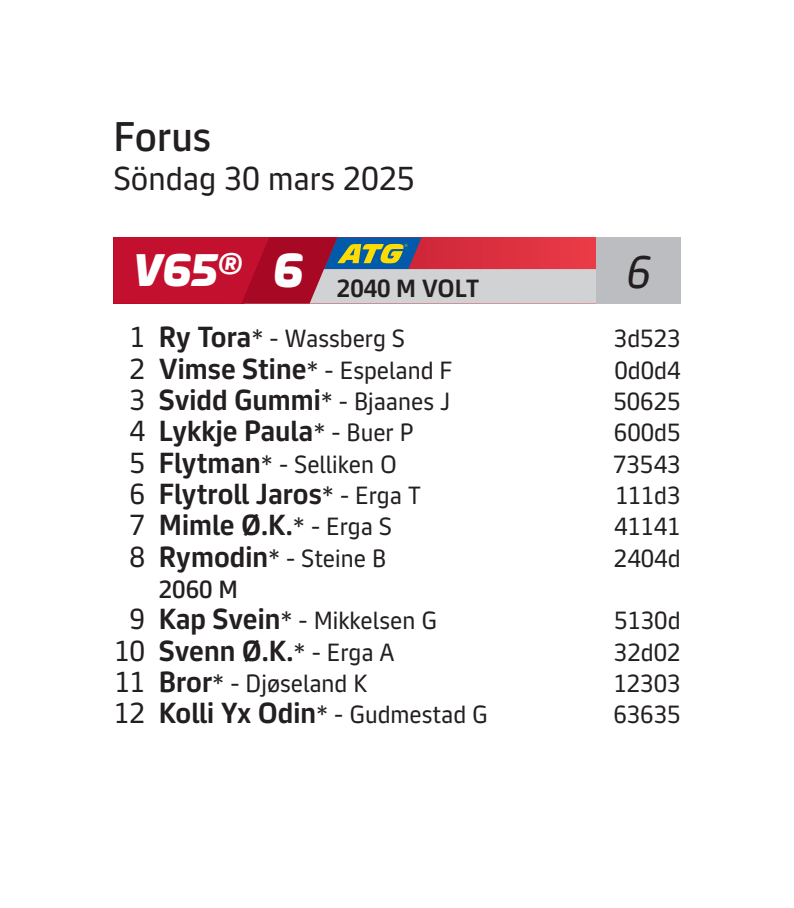
<style>
.page{position:relative;width:794px;height:908px;background:#fff}
.page>*{position:absolute;margin:0;border:0;box-sizing:border-box;transform-origin:0 0}
.t1{font:46px "ATG Rubrik";color:#fff}
.t2{font:44px "ATG Rubrik";color:#fff}
.t3{font:italic 44px "ATG Text";color:#231f20}
.t4{font:500 40px "ATG Text";color:#231f20}
.t5{font:32px "ATG Text";color:#231f20}
.HorseAndRider{font:700 28px "ATG Text";color:#231f20}
.S_REKORD{font:28px "ATG Text";color:#231f20}
.HorseAndRider-2{font:24px "ATG Text";color:#231f20}
.S_REKORD-2{font:24px "ATG Text";color:#231f20}
.t6{font:700 24px "ATG Text";color:#231f20}
.Distance{font:500 24px "ATG Text";color:#231f20}
.s1{font-weight:700;font-size:28px}
.s2{font-weight:400;font-size:24px}
</style>
<div class="page">
<div style="left:595px;top:237px;width:85px;height:66px;background:#bcbdc0"></div>
<svg style="left:113px;top:237px;width:483px;height:66px;background:#bd5766"></svg>
<p class="t4" style="left:113px;top:113px;width:99px">Forus</p>
<p class="t5" style="left:113px;top:159px;width:303px">Söndag 30 mars 2025</p>
<p class="t2" style="left:134px;top:244px;width:108px">V65®</p>
<p class="t1" style="left:274px;top:243px;width:31px">6</p>
<p class="t6" style="left:337px;top:274px;width:144px">2040 M VOLT</p>
<p class="t3" style="left:626px;top:246px;width:26px">6</p>
<p class="S_REKORD" style="left:129px;top:320px;width:17px">1</p>
<p class="HorseAndRider-2" style="left:159px;top:324px;width:248px"><span class="s1">Ry Tora</span>* - Wassberg S</p>
<p class="S_REKORD-2" style="left:614px;top:324px;width:68px">3d523</p>
<p class="S_REKORD" style="left:129px;top:352px;width:17px">2</p>
<p class="HorseAndRider-2" style="left:159px;top:356px;width:295px"><span class="s1">Vimse Stine</span>* - Espeland F</p>
<p class="S_REKORD-2" style="left:614px;top:356px;width:67px">0d0d4</p>
<p class="S_REKORD" style="left:129px;top:383px;width:17px">3</p>
<p class="HorseAndRider" style="left:159px;top:383px;width:293px">Svidd Gummi<span class="s2">* - Bjaanes J</span></p>
<p class="S_REKORD-2" style="left:613px;top:387px;width:69px">50625</p>
<p class="S_REKORD" style="left:129px;top:414px;width:17px">4</p>
<p class="HorseAndRider" style="left:159px;top:414px;width:257px">Lykkje Paula<span class="s2">* - Buer P</span></p>
<p class="S_REKORD-2" style="left:614px;top:418px;width:68px">600d5</p>
<p class="S_REKORD" style="left:129px;top:446px;width:17px">5</p>
<p class="HorseAndRider-2" style="left:159px;top:449px;width:239px"><span class="s1">Flytman</span>* - Selliken O</p>
<p class="S_REKORD-2" style="left:613px;top:449px;width:69px">73543</p>
<p class="S_REKORD" style="left:129px;top:477px;width:17px">6</p>
<p class="HorseAndRider" style="left:159px;top:477px;width:264px">Flytroll Jaros<span class="s2">* - Erga T</span></p>
<p class="S_REKORD-2" style="left:615px;top:481px;width:67px">111d3</p>
<p class="S_REKORD" style="left:129px;top:508px;width:17px">7</p>
<p class="HorseAndRider" style="left:159px;top:508px;width:235px">Mimle Ø.K.<span class="s2">* - Erga S</span></p>
<p class="S_REKORD-2" style="left:614px;top:512px;width:68px">41141</p>
<p class="S_REKORD" style="left:129px;top:540px;width:17px">8</p>
<p class="HorseAndRider-2" style="left:159px;top:543px;width:229px"><span class="s1">Rymodin</span>* - Steine B</p>
<p class="S_REKORD-2" style="left:614px;top:543px;width:68px">2404d</p>
<p class="Distance" style="left:159px;top:574px;width:81px">2060 M</p>
<p class="S_REKORD" style="left:129px;top:602px;width:17px">9</p>
<p class="HorseAndRider-2" style="left:159px;top:606px;width:280px"><span class="s1">Kap Svein</span>* - Mikkelsen G</p>
<p class="S_REKORD-2" style="left:614px;top:606px;width:68px">5130d</p>
<p class="S_REKORD" style="left:114px;top:633px;width:33px">10</p>
<p class="HorseAndRider" style="left:159px;top:633px;width:237px">Svenn Ø.K.<span class="s2">* - Erga A</span></p>
<p class="S_REKORD-2" style="left:614px;top:637px;width:68px">32d02</p>
<p class="S_REKORD" style="left:114px;top:665px;width:32px">11</p>
<p class="HorseAndRider-2" style="left:159px;top:669px;width:210px"><span class="s1">Bror</span>* - Djøseland K</p>
<p class="S_REKORD-2" style="left:613px;top:669px;width:69px">12303</p>
<p class="S_REKORD" style="left:114px;top:696px;width:33px">12</p>
<p class="HorseAndRider-2" style="left:159px;top:700px;width:330px"><span class="s1">Kolli Yx Odin</span>* - Gudmestad G</p>
<p class="S_REKORD-2" style="left:613px;top:700px;width:69px">63635</p>
</div>
